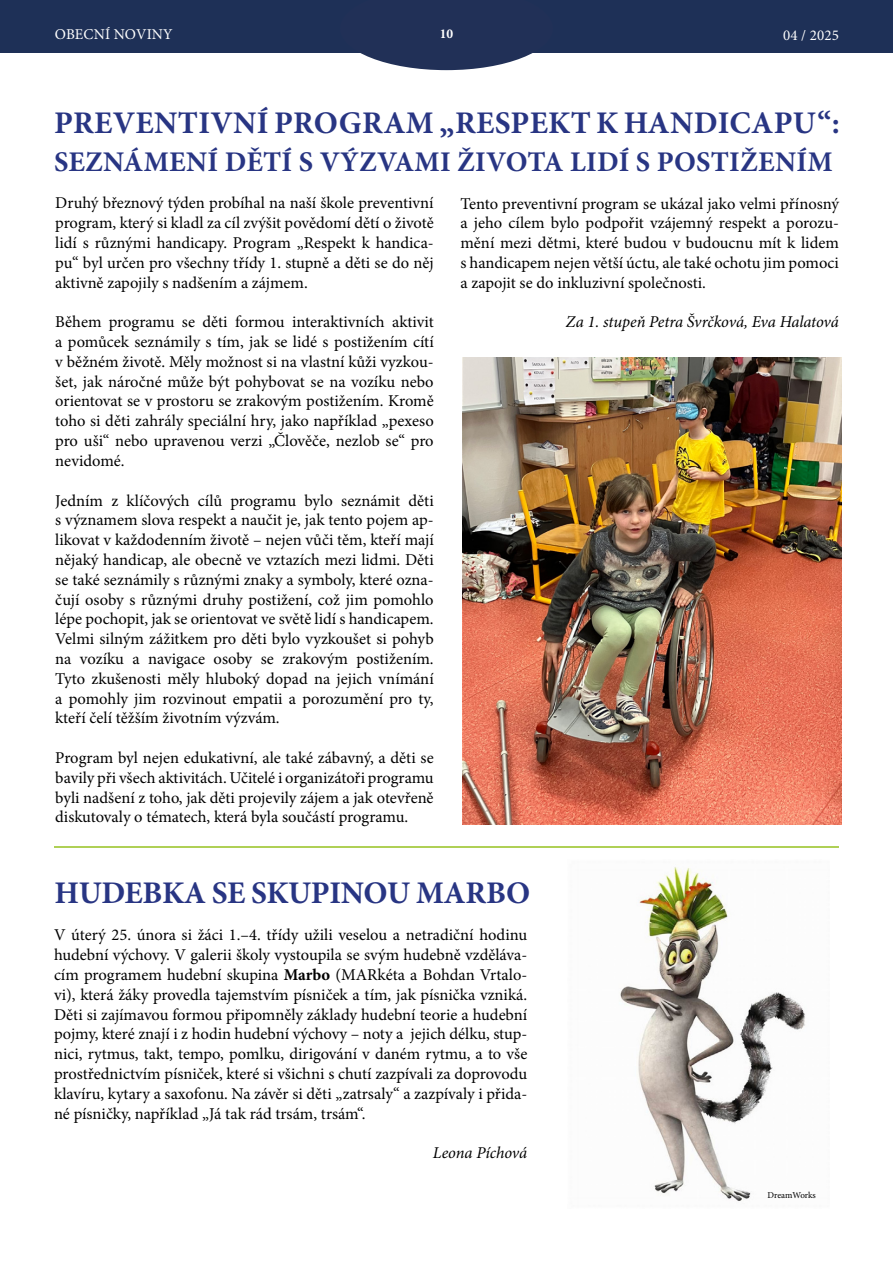
<style>
.page{position:relative;width:893px;height:1263px;background:#fff}
.page>*{position:absolute;margin:0;border:0;box-sizing:border-box;transform-origin:0 0}
.t1{font:700 31.5px "Minion Pro";letter-spacing:.005em;color:#283583}
.t2{font:700 28.5px "Minion Pro";letter-spacing:.01em;color:#283583}
.t3{font:16.5px/19.8px "Minion Pro";color:#000;text-align:justify}
.t4{font:italic 16.5px "Minion Pro";letter-spacing:-.01em;color:#000}
.t5{font:15px "Minion Pro";letter-spacing:.01em;color:#fff}
.t6{font:700 13.5px "Minion Pro";color:#fff}
.t7{font:9px "Minion Pro";letter-spacing:-.005em;color:#000}
.s1{font-weight:700}
</style>
<div class="page">
<div style="left:0;top:0;width:893px;height:52px;background:#1e3057"></div>
<svg style="left:340px;top:52px;width:213px;height:18px"></svg>
<hr style="left:54px;top:846px;width:785px;height:2px;background:#95c11f">
<img style="left:462px;top:357px;width:379px;height:468px">
<img style="left:620px;top:867px;width:185px;height:334px">
<p class="t5" style="left:55px;top:25px;width:119px">OBECNÍ NOVINY</p>
<p class="t6" style="left:440px;top:24px;width:15px">10</p>
<p class="t5" style="left:783px;top:25px;width:57px">04 / 2025</p>
<h1 class="t1" style="left:54px;top:100px;width:787px">PREVENTIVNÍ PROGRAM „RESPEKT K HANDICAPU“:</h1>
<h2 class="t2" style="left:54px;top:141px;width:780px">SEZNÁMENÍ DĚTÍ S VÝZVAMI ŽIVOTA LIDÍ S POSTIŽENÍM</h2>
<p class="t3" style="left:55px;top:193px;width:380px">Druhý březnový týden probíhal na naší škole preventivní program, který si kladl za cíl zvýšit povědomí dětí o životě lidí s různými handicapy. Program „Respekt k handica&shy;pu“ byl určen pro všechny třídy 1. stupně a děti se do něj aktivně zapojily s nadšením a zájmem.</p>
<p class="t3" style="left:55px;top:312px;width:380px">Během programu se děti formou interaktivních aktivit a pomůcek seznámily s tím, jak se lidé s postižením cítí v běžném životě. Měly možnost si na vlastní kůži vyzkou&shy;šet, jak náročné může být pohybovat se na vozíku nebo orientovat se v prostoru se zrakovým postižením. Kromě toho si děti zahrály speciální hry, jako například „pexeso pro uši“ nebo upravenou verzi „Člověče, nezlob se“ pro nevidomé.</p>
<p class="t3" style="left:55px;top:490px;width:380px">Jedním z klíčových cílů programu bylo seznámit děti s významem slova respekt a naučit je, jak tento pojem ap&shy;likovat v každodenním životě – nejen vůči těm, kteří mají nějaký handicap, ale obecně ve vztazích mezi lidmi. Děti se také seznámily s různými znaky a symboly, které ozna&shy;čují osoby s různými druhy postižení, což jim pomohlo lépe pochopit, jak se orientovat ve světě lidí s handicapem.<br>Velmi silným zážitkem pro děti bylo vyzkoušet si pohyb na vozíku a navigace osoby se zrakovým postižením.<br>Tyto zkušenosti měly hluboký dopad na jejich vnímání a pomohly jim rozvinout empatii a porozumění pro ty, kteří čelí těžším životním výzvám.</p>
<p class="t3" style="left:55px;top:748px;width:380px">Program byl nejen edukativní, ale také zábavný, a děti se bavily při všech aktivitách. Učitelé i organizátoři programu byli nadšení z toho, jak děti projevily zájem a jak otevřeně diskutovaly o tématech, která byla součástí programu.</p>
<p class="t3" style="left:460px;top:194px;width:380px">Tento preventivní program se ukázal jako velmi přínosný a jeho cílem bylo podpořit vzájemný respekt a porozu&shy;mění mezi dětmi, které budou v budoucnu mít k lidem s handicapem nejen větší úctu, ale také ochotu jim pomoci a zapojit se do inkluzivní společnosti.</p>
<p class="t4" style="left:566px;top:311px;width:274px">Za 1. stupeň Petra Švrčková, Eva Halatová</p>
<h1 class="t1" style="left:54px;top:871px;width:477px">HUDEBKA SE SKUPINOU MARBO</h1>
<p class="t3" style="left:54px;top:925px;width:475px">V úterý 25. února si žáci 1.–4. třídy užili veselou a netradiční hodinu hudební výchovy. V galerii školy vystoupila se svým hudebně vzděláva&shy;cím programem hudební skupina <span class="s1">Marbo</span> (MARkéta a Bohdan Vrtalo&shy;vi), která žáky provedla tajemstvím písniček a tím, jak písnička vzniká.<br>Děti si zajímavou formou připomněly základy hudební teorie a hudební pojmy, které znají i z hodin hudební výchovy – noty a jejich délku, stup&shy;nici, rytmus, takt, tempo, pomlku, dirigování v daném rytmu, a to vše prostřednictvím písniček, které si všichni s chutí zazpívali za doprovodu klavíru, kytary a saxofonu. Na závěr si děti „zatrsaly“ a zazpívaly i přida&shy;né písničky, například „Já tak rád trsám, trsám“.</p>
<p class="t4" style="left:433px;top:1142px;width:96px">Leona Píchová</p>
<p class="t7" style="left:767px;top:1189px;width:50px">DreamWorks</p>
</div>
